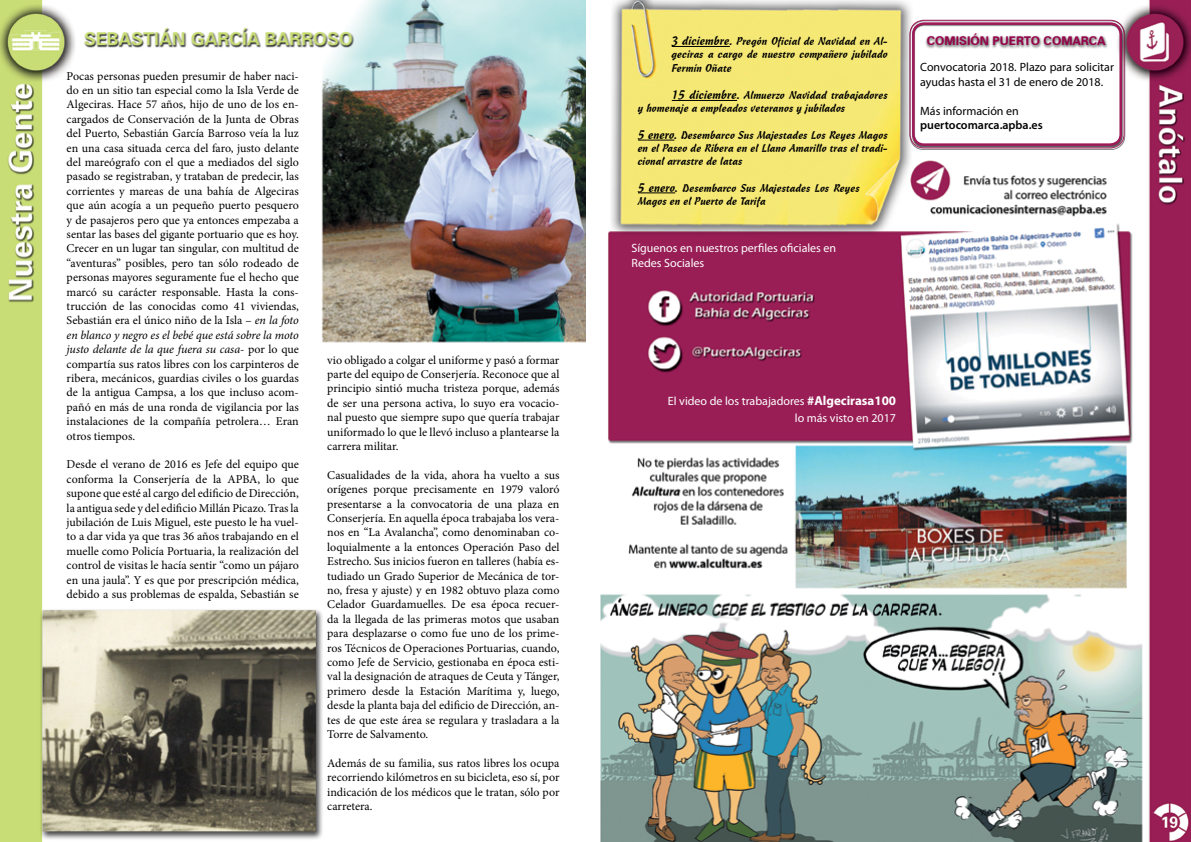
<style>
.page{position:relative;width:1191px;height:842px;background:#fff}
.page>*{position:absolute;margin:0;border:0;box-sizing:border-box;transform-origin:0 0}
.t1{font:12px/14.4px "Minion Pro";color:#000;text-align:justify}
.t2{font:12px/14.4px "Myriad Pro";color:#fff}
.t3{font:12px/14.4px "Myriad Pro";color:#000}
.t4{font:700 12px "Zurich BT";color:#960048}
.t5{font:600 12px "Myriad Pro";color:#000}
.t6{font:11px/13.2px "Freehand 471 BT";color:#000;text-align:justify}
.s1{font-style:italic}
.s2{font-size:12px}
.s3{font-weight:700;font-size:13px}
</style>
<div class="page">
<img style="left:0;top:0;width:586px;height:842px">
<img style="left:600px;top:0;width:591px;height:842px">
<div style="left:909px;top:20px;width:216px;height:129px;background:#fff"></div>
<div style="left:909px;top:20px;width:215px;height:128px;border:1px solid #960048;border-radius:14px"></div>
<div style="left:912px;top:22px;width:210px;height:124px;border:2px solid #960048;border-radius:11px"></div>
<hr style="left:672px;top:46px;width:58px;height:1px;background:#000">
<hr style="left:672px;top:100px;width:65px;height:1px;background:#000">
<hr style="left:638px;top:140px;width:36px;height:1px;background:#000">
<hr style="left:638px;top:192px;width:37px;height:1px;background:#000">
<div style="left:39px;top:608px;width:284px;height:232px;background:#000;opacity:.75"></div>
<img style="left:43px;top:610px;width:273px;height:221px">
<div style="left:925px;top:32px;width:183px;height:16px;background:#000;opacity:.75"></div>
<p class="t1" style="left:67px;top:69px;width:234px">Pocas personas pueden presumir de haber naci&shy;do en un sitio tan especial como la Isla Verde de Algeciras. Hace 57 años, hijo de uno de los en&shy;cargados de Conservación de la Junta de Obras del Puerto, Sebastián García Barroso veía la luz en una casa situada cerca del faro, justo delante del mareógrafo con el que a mediados del siglo pasado se registraban, y trataban de predecir, las corrientes y mareas de una bahía de Algeciras que aún acogía a un pequeño puerto pesquero y de pasajeros pero que ya entonces empezaba a sentar las bases del gigante portuario que es hoy.<br>Crecer en un lugar tan singular, con multitud de “aventuras” posibles, pero tan sólo rodeado de personas mayores seguramente fue el hecho que marcó su carácter responsable. Hasta la cons&shy;trucción de las conocidas como 41 viviendas, Sebastián era el único niño de la Isla – <span class="s1">en la foto en blanco y negro es el bebé que está sobre la moto justo delante de la que fuera su casa</span>- por lo que compartía sus ratos libres con los carpinteros de ribera, mecánicos, guardias civiles o los guardas de la antigua Campsa, a los que incluso acom&shy;pañó en más de una ronda de vigilancia por las instalaciones de la compañía petrolera… Eran otros tiempos.</p>
<p class="t1" style="left:67px;top:457px;width:234px">Desde el verano de 2016 es Jefe del equipo que conforma la Conserjería de la APBA, lo que supone que esté al cargo del edificio de Dirección, la antigua sede y del edificio Millán Picazo. Tras la jubilación de Luis Miguel, este puesto le ha vuel&shy;to a dar vida ya que tras 36 años trabajando en el muelle como Policía Portuaria, la realización del control de visitas le hacía sentir “como un pájaro en una jaula”. Y es que por prescripción médica, debido a sus problemas de espalda, Sebastián se</p>
<p class="t1" style="left:327px;top:353px;width:234px">vio obligado a colgar el uniforme y pasó a formar parte del equipo de Conserjería. Reconoce que al principio sintió mucha tristeza porque, además de ser una persona activa, lo suyo era vocacio&shy;nal puesto que siempre supo que quería trabajar uniformado lo que le llevó incluso a plantearse la carrera militar.</p>
<p class="t1" style="left:327px;top:468px;width:234px">Casualidades de la vida, ahora ha vuelto a sus orígenes porque precisamente en 1979 valoró presentarse a la convocatoria de una plaza en Conserjería. En aquella época trabajaba los vera&shy;nos en “La Avalancha”, como denominaban co&shy;loquialmente a la entonces Operación Paso del Estrecho. Sus inicios fueron en talleres (había es&shy;tudiado un Grado Superior de Mecánica de tor&shy;no, fresa y ajuste) y en 1982 obtuvo plaza como Celador Guardamuelles. De esa época recuer&shy;da la llegada de las primeras motos que usaban para desplazarse o como fue uno de los prime&shy;ros Técnicos de Operaciones Portuarias, cuando, como Jefe de Servicio, gestionaba en época esti&shy;val la designación de atraques de Ceuta y Tánger, primero desde la Estación Marítima y, luego, desde la planta baja del edificio de Dirección, an&shy;tes de que este área se regulara y trasladara a la Torre de Salvamento.</p>
<p class="t1" style="left:327px;top:756px;width:234px">Además de su familia, sus ratos libres los ocupa recorriendo kilómetros en su bicicleta, eso sí, por indicación de los médicos que le tratan, sólo por carretera.</p>
<p class="t6" style="left:672px;top:35px;width:218px"><span class="s2">3 diciembre.</span> Pregón Oficial de Navidad en Al&shy;geciras a cargo de nuestro compañero jubilado Fermín Oñate</p>
<p class="t6" style="left:638px;top:89px;width:251px;text-indent:34px"><span class="s2">15 diciembre.</span> Almuerzo Navidad trabajadores y homenaje a empleados veteranos y jubilados</p>
<p class="t6" style="left:638px;top:128px;width:252px"><span class="s2">5 enero.</span> Desembarco Sus Majestades Los Reyes Magos en el Paseo de Ribera en el Llano Amarillo tras el tradi&shy;cional arrastre de latas</p>
<p class="t6" style="left:638px;top:181px;width:223px"><span class="s2">5 enero.</span> Desembarco Sus Majestades Los Reyes<br>Magos en el Puerto de Tarifa</p>
<p class="t2" style="left:631px;top:241px;width:206px">Síguenos en nuestros perfiles oficiales en<br>Redes Sociales</p>
<p class="t4" style="left:926px;top:33px;width:180px">COMISIÓN PUERTO COMARCA</p>
<p class="t3" style="left:920px;top:60px;width:195px">Convocatoria 2018. Plazo para solicitar ayudas hasta el 31 de enero de 2018.</p>
<p class="t3" style="left:920px;top:103px;width:100px">Más información en</p>
<p class="t5" style="left:920px;top:117px;width:124px">puertocomarca.apba.es</p>
<p class="t2" style="left:668px;top:392px;width:230px;line-height:17px;text-align:right">El video de los trabajadores <span class="s3">#Algecirasa100 </span>lo más visto en 2017</p>
</div>
